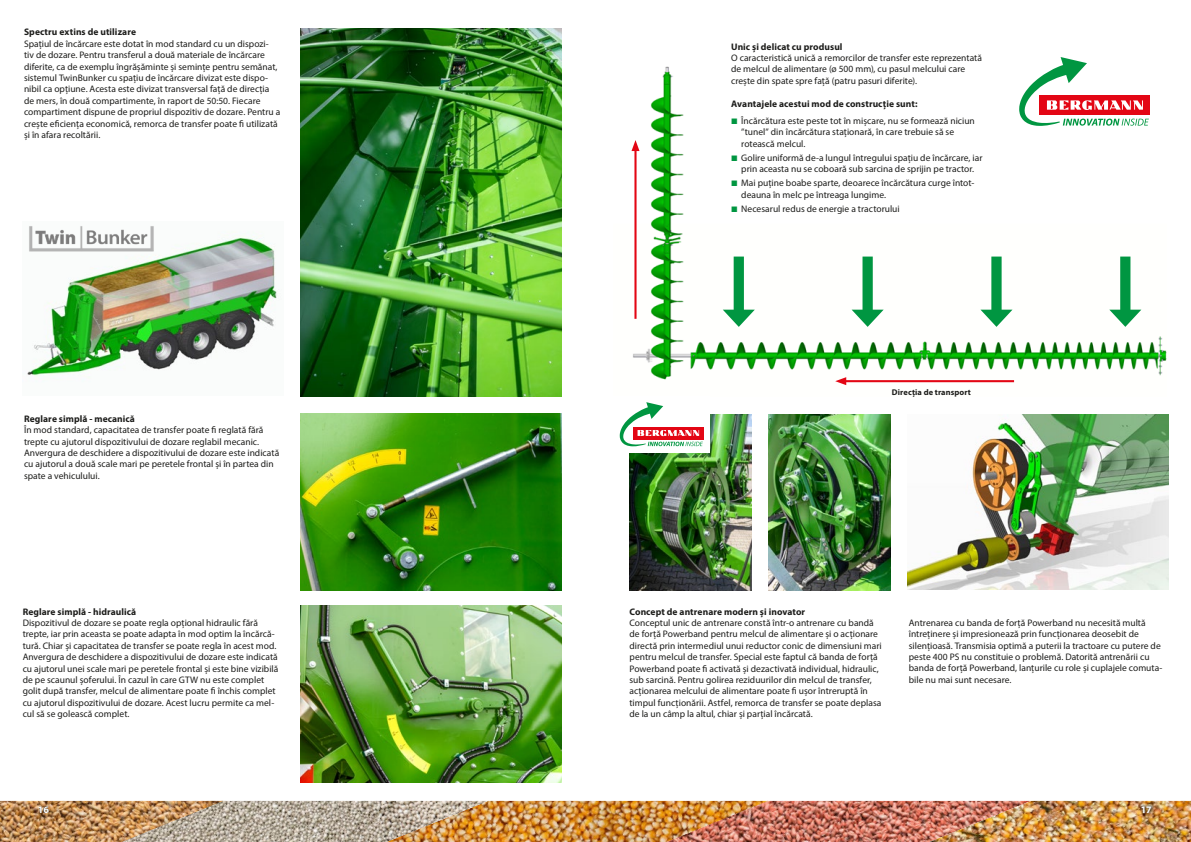
<style>
.page{position:relative;width:1191px;height:842px;background:#fff}
.page>*{position:absolute;margin:0;border:0;box-sizing:border-box;transform-origin:0 0}
.t1{font:700 10px "Myriad Pro";color:#fff}
.t2{font:9.5px/11.4px "Myriad Pro";color:#1d1d1b}
.t3{font:700 9.5px "Myriad Pro";letter-spacing:.01em;color:#1d1d1b}
.t4{font:700 8.3px "Myriad Pro";letter-spacing:.015em;color:#1d1d1b}
</style>
<div class="page">
<img style="left:768px;top:801px;width:140px;height:41px">
<img style="left:488px;top:801px;width:280px;height:41px">
<img style="left:223px;top:801px;width:265px;height:41px">
<img style="left:0;top:801px;width:223px;height:41px">
<img style="left:908px;top:801px;width:283px;height:41px">
<svg style="left:39px;top:806px;width:10px;height:7px"></svg>
<svg style="left:1138px;top:804px;width:16px;height:12px"></svg>
<img style="left:300px;top:28px;width:261px;height:369px">
<img style="left:27px;top:235px;width:250px;height:141px">
<img style="left:300px;top:606px;width:261px;height:176px">
<img style="left:300px;top:414px;width:261px;height:176px">
<img style="left:907px;top:415px;width:261px;height:175px">
<img style="left:632px;top:66px;width:534px;height:319px">
<hr style="left:842px;top:380px;width:172px;height:2px;background:#e30614">
<svg style="left:835px;top:377px;width:11px;height:8px"></svg>
<hr style="left:634px;top:147px;width:2px;height:172px;background:#e30614">
<svg style="left:631px;top:140px;width:8px;height:11px"></svg>
<div style="left:733px;top:257px;width:11px;height:59px;background:#009641"></div>
<svg style="left:723px;top:310px;width:32px;height:17px"></svg>
<div style="left:862px;top:257px;width:10px;height:59px;background:#009641"></div>
<svg style="left:851px;top:310px;width:32px;height:17px"></svg>
<div style="left:991px;top:257px;width:10px;height:59px;background:#009641"></div>
<svg style="left:980px;top:310px;width:32px;height:17px"></svg>
<div style="left:1120px;top:257px;width:10px;height:59px;background:#009641"></div>
<svg style="left:1109px;top:310px;width:32px;height:17px"></svg>
<img style="left:629px;top:415px;width:122px;height:175px">
<img style="left:768px;top:415px;width:122px;height:175px">
<img style="left:27px;top:226px;width:139px;height:41px">
<div style="left:613px;top:396px;width:97px;height:57px;background:#fff"></div>
<svg style="left:620px;top:402px;width:83px;height:44px"></svg>
<svg style="left:1019px;top:57px;width:129px;height:69px"></svg>
<svg style="left:731px;top:118px;width:6px;height:6px"></svg>
<svg style="left:731px;top:155px;width:6px;height:6px"></svg>
<svg style="left:731px;top:181px;width:6px;height:5px"></svg>
<svg style="left:731px;top:207px;width:6px;height:5px"></svg>
<p class="t3" style="left:24px;top:26px;width:113px">Spectru extins de utilizare</p>
<p class="t2" style="left:24px;top:38px;width:258px">Spațiul de încărcare este dotat în mod standard cu un dispozi&shy;tiv de dozare. Pentru transferul a două materiale de încărcare diferite, ca de exemplu îngrășăminte și semințe pentru semănat, sistemul TwinBunker cu spațiu de încărcare divizat este dispo&shy;nibil ca opțiune. Acesta este divizat transversal față de direcția de mers, în două compartimente, în raport de 50:50. Fiecare compartiment dispune de propriul dispozitiv de dozare. Pentru a crește eficiența economică, remorca de transfer poate fi utilizată și în afara recoltării.</p>
<p class="t3" style="left:24px;top:412px;width:112px">Reglare simplă - mecanică</p>
<p class="t2" style="left:24px;top:424px;width:257px">În mod standard, capacitatea de transfer poate fi reglată fără trepte cu ajutorul dispozitivului de dozare reglabil mecanic.<br>Anvergura de deschidere a dispozitivului de dozare este indicată cu ajutorul a două scale mari pe peretele frontal și în partea din spate a vehiculului.</p>
<p class="t3" style="left:731px;top:40px;width:113px">Unic și delicat cu produsul</p>
<p class="t2" style="left:731px;top:52px;width:252px">O caracteristică unică a remorcilor de transfer este reprezentată de melcul de alimentare (ø 500 mm), cu pasul melcului care crește din spate spre față (patru pasuri diferite).</p>
<p class="t3" style="left:731px;top:97px;width:188px">Avantajele acestui mod de construcție sunt:</p>
<p class="t2" style="left:741px;top:115px;width:235px">Încărcătura este peste tot în mișcare, nu se formează niciun ”tunel” din încărcătura staționară, în care trebuie să se rotească melcul.</p>
<p class="t2" style="left:741px;top:152px;width:243px">Golire uniformă de-a lungul întregului spațiu de încărcare, iar prin aceasta nu se coboară sub sarcina de sprijin pe tractor.</p>
<p class="t2" style="left:741px;top:177px;width:234px">Mai puține boabe sparte, deoarece încărcătura curge întot&shy;deauna în melc pe întreaga lungime.</p>
<p class="t2" style="left:741px;top:203px;width:160px">Necesarul redus de energie a tractorului</p>
<p class="t4" style="left:892px;top:387px;width:81px">Direcția de transport</p>
<p class="t3" style="left:629px;top:605px;width:177px">Concept de antrenare modern și inovator</p>
<p class="t2" style="left:629px;top:617px;width:254px">Conceptul unic de antrenare constă într-o antrenare cu bandă de forță Powerband pentru melcul de alimentare și o acționare directă prin intermediul unui reductor conic de dimensiuni mari pentru melcul de transfer. Special este faptul că banda de forță Powerband poate fi activată și dezactivată individual, hidraulic, sub sarcină. Pentru golirea reziduurilor din melcul de transfer, acționarea melcului de alimentare poate fi ușor întreruptă în timpul funcționării. Astfel, remorca de transfer se poate deplasa de la un câmp la altul, chiar și parțial încărcată.</p>
<p class="t3" style="left:23px;top:605px;width:115px">Reglare simplă - hidraulică</p>
<p class="t2" style="left:23px;top:617px;width:257px">Dispozitivul de dozare se poate regla opțional hidraulic fără trepte, iar prin aceasta se poate adapta în mod optim la încărcă&shy;tură. Chiar și capacitatea de transfer se poate regla în acest mod.<br>Anvergura de deschidere a dispozitivului de dozare este indicată cu ajutorul unei scale mari pe peretele frontal și este bine vizibilă de pe scaunul șoferului. În cazul în care GTW nu este complet golit după transfer, melcul de alimentare poate fi închis complet cu ajutorul dispozitivului de dozare. Acest lucru permite ca mel&shy;cul să se golească complet.</p>
<p class="t2" style="left:908px;top:617px;width:255px">Antrenarea cu banda de forță Powerband nu necesită multă întreținere și impresionează prin funcționarea deosebit de silențioasă. Transmisia optimă a puterii la tractoare cu putere de peste 400 PS nu constituie o problemă. Datorită antrenării cu banda de forță Powerband, lanțurile cu role și cuplajele comuta&shy;bile nu mai sunt necesare.</p>
<p class="t1" style="left:38px;top:803px;width:13px">16</p>
<p class="t1" style="left:1140px;top:803px;width:13px">17</p>
</div>
